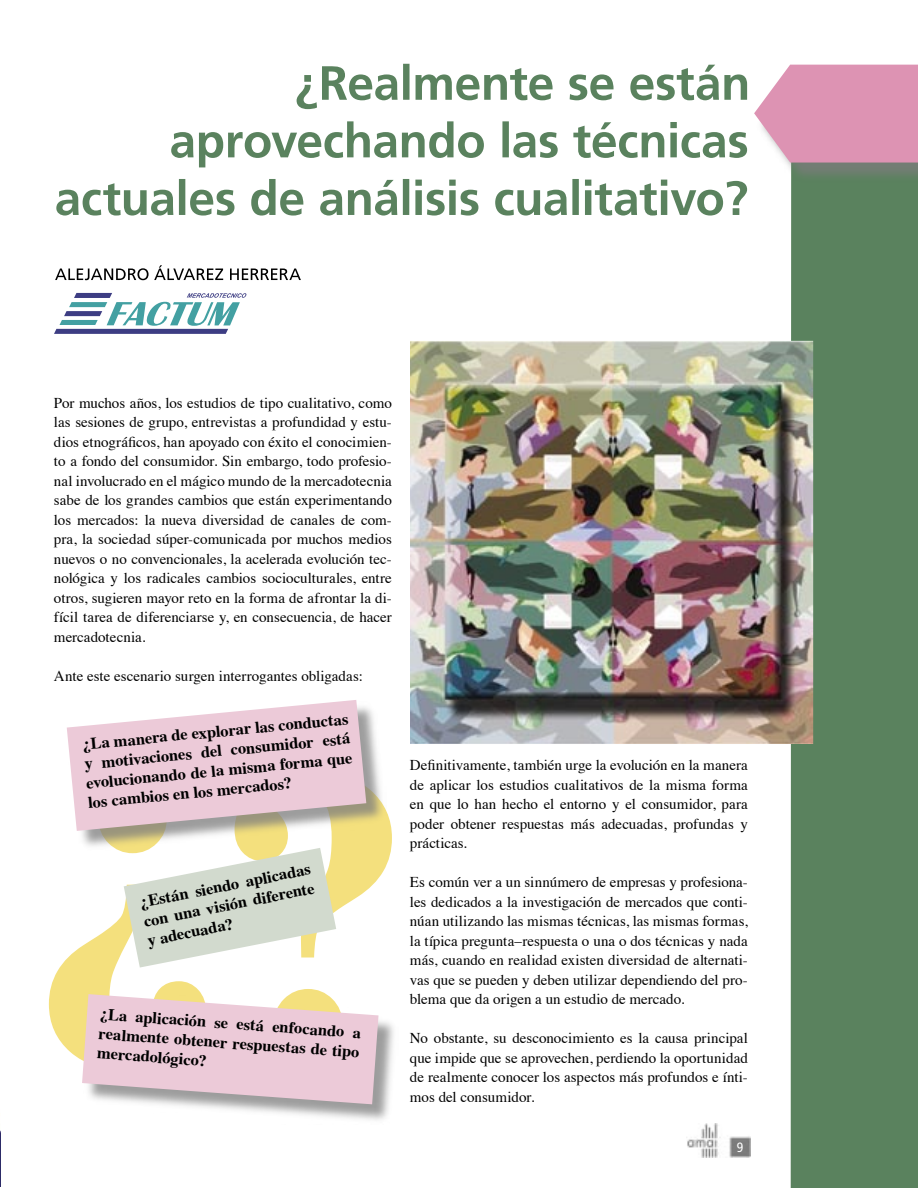
<style>
.page{position:relative;width:918px;height:1188px;background:#fff}
.page>*{position:absolute;margin:0;border:0;box-sizing:border-box;transform-origin:0 0}
.t1{font:700 16.5px/19.4px "Times";color:#000;text-align:justify}
.t2{font:15px/19.5px "Times";color:#000;text-align:justify}
.t3{font:condensed 13.5px "Frutiger";color:#fff}
</style>
<div class="page">
<img style="left:686px;top:1124px;width:64px;height:33px">
<div style="left:791px;top:183px;width:127px;height:1005px;background:#5a825e"></div>
<div style="left:756px;top:65px;width:162px;height:118px;background:#7c7c7c;opacity:.75"></div>
<svg style="left:754px;top:65px;width:164px;height:98px;background:#e09fbb"></svg>
<svg style="left:55px;top:265px;width:246px;height:15px"></svg>
<img style="left:0;top:1130px;width:1px;height:57px">
<svg style="left:54px;top:293px;width:192px;height:41px"></svg>
<svg style="left:49px;top:851px;width:153px;height:209px"></svg>
<svg style="left:290px;top:810px;width:102px;height:184px"></svg>
<div style="left:68px;top:701px;width:318px;height:150px;background:#7c7c7c;opacity:.75"></div>
<svg style="left:67px;top:700px;width:299px;height:131px;background:#e8cdd5"></svg>
<svg style="left:124px;top:847px;width:212px;height:121px"></svg>
<div style="left:83px;top:995px;width:316px;height:129px;background:#7c7c7c;opacity:.75"></div>
<svg style="left:82px;top:994px;width:297px;height:110px;background:#e8ccd2"></svg>
<img style="left:410px;top:341px;width:403px;height:403px">
<svg style="left:297px;top:64px;width:450px;height:45px"></svg>
<svg style="left:171px;top:121px;width:576px;height:46px"></svg>
<svg style="left:56px;top:179px;width:691px;height:37px"></svg>
<p class="t2" style="left:54px;top:392px;width:339px">Por muchos años, los estudios de tipo cualitativo, como las sesiones de grupo, entrevistas a profundidad y estu&shy;dios etnográficos, han apoyado con éxito el conocimien&shy;to a fondo del consumidor. Sin embargo, todo profesio&shy;nal involucrado en el mágico mundo de la mercadotecnia sabe de los grandes cambios que están experimentando los mercados: la nueva diversidad de canales de com&shy;pra, la sociedad súper-comunicada por muchos medios nuevos o no convencionales, la acelerada evolución tec&shy;nológica y los radicales cambios socioculturales, entre otros, sugieren mayor reto en la forma de afrontar la di&shy;fícil tarea de diferenciarse y, en consecuencia, de hacer mercadotecnia.</p>
<p class="t2" style="left:54px;top:665px;width:311px">Ante este escenario surgen interrogantes obligadas:</p>
<p class="t1" style="left:81px;top:734px;width:269px;rotate:-6deg">¿La manera de explorar las conductas y motivaciones del consumidor está evolucionando de la misma forma que los cambios en los mercados?</p>
<p class="t1" style="left:138px;top:891px;width:175px;rotate:-11deg">¿Están siendo aplicadas con una visión diferente y adecuada?</p>
<p class="t1" style="left:101px;top:1003px;width:263px;rotate:4deg">¿La aplicación se está enfocando a realmente obtener respuestas de tipo mercadológico?</p>
<p class="t2" style="left:410px;top:754px;width:339px">Definitivamente, también urge la evolución en la manera de aplicar los estudios cualitativos de la misma forma en que lo han hecho el entorno y el consumidor, para poder obtener respuestas más adecuadas, profundas y prácticas.</p>
<p class="t2" style="left:410px;top:871px;width:339px">Es común ver a un sinnúmero de empresas y profesiona&shy;les dedicados a la investigación de mercados que conti&shy;núan utilizando las mismas técnicas, las mismas formas, la típica pregunta–respuesta o una o dos técnicas y nada más, cuando en realidad existen diversidad de alternati&shy;vas que se pueden y deben utilizar dependiendo del pro&shy;blema que da origen a un estudio de mercado.</p>
<p class="t2" style="left:410px;top:1027px;width:339px">No obstante, su desconocimiento es la causa principal que impide que se aprovechen, perdiendo la oportunidad de realmente conocer los aspectos más profundos e ínti&shy;mos del consumidor.</p>
<p class="t3" style="left:737px;top:1140px;width:8px">9</p>
</div>
